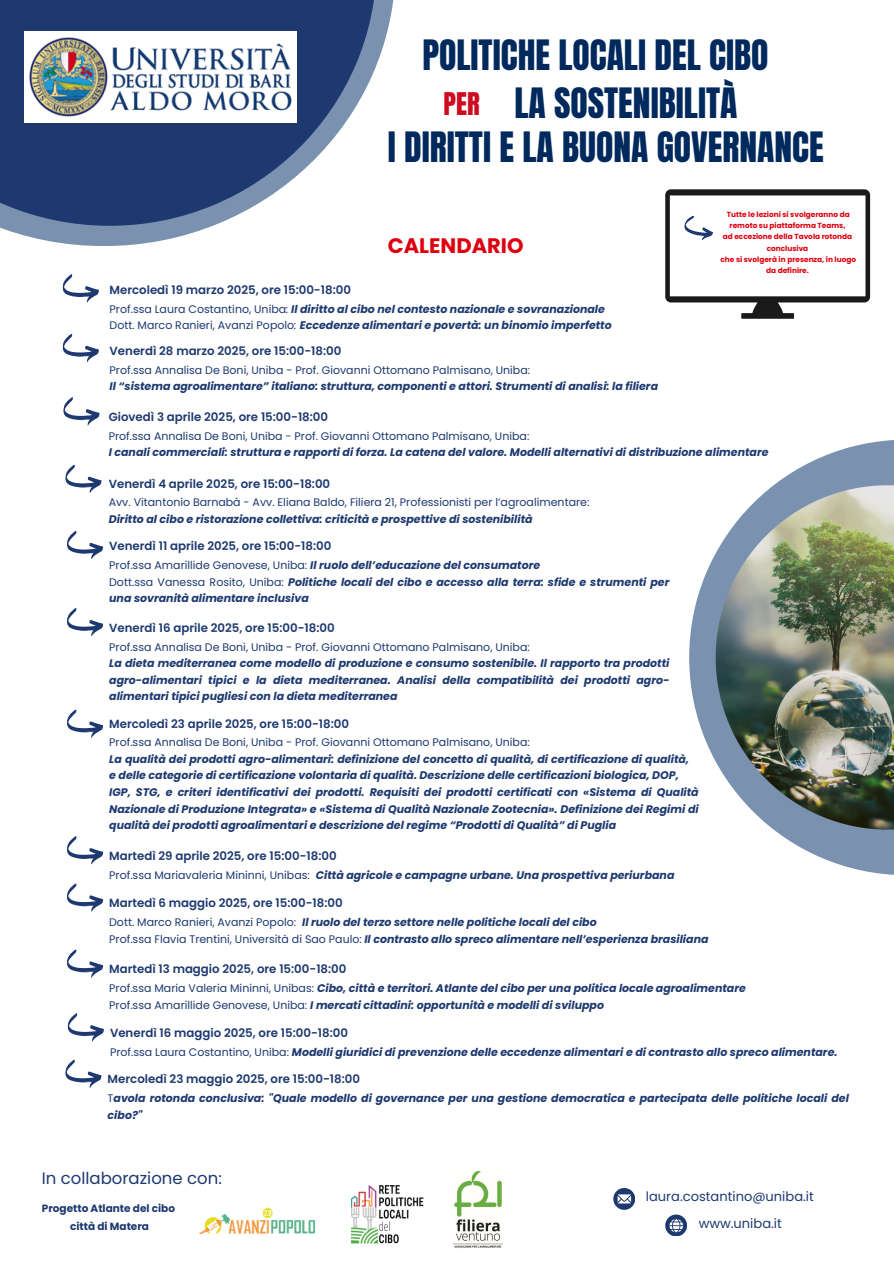
<style>
.page{position:relative;width:894px;height:1264px;background:#fff}
.page>*{position:absolute;margin:0;border:0;box-sizing:border-box;transform-origin:0 0}
.t1{font:35.55px "Anton";color:#00295d}
.t2{font:26.55px "Anton";color:#cd0b21}
.t3{font:700 21px "Poppins";color:#de000f}
.t4{font:16.5px "Poppins";color:#1d3970}
.t5{font:13.05px "Poppins";color:#1d3970}
.t6{font:600 11.7px "Poppins";color:#1d3970}
.t7{font:italic 700 10.95px/16.5px "Poppins";color:#1d3970}
.t8{font:10.95px "Poppins";color:#1d3970}
.t9{font:700 10.5px "Poppins";color:#1d3970}
.t10{font:700 7.35px/11.1px "Poppins";color:#de000f;text-align:center}
.s1{font-weight:400;font-style:normal}
.s2{font-weight:400}
</style>
<div class="page">
<svg style="left:689px;top:440px;width:204px;height:435px"></svg>
<img style="left:715px;top:485px;width:178px;height:344px">
<svg style="left:0;top:0;width:394px;height:246px"></svg>
<svg style="left:0;top:0;width:376px;height:226px;fill:#1d3970"></svg>
<svg style="left:613px;top:1188px;width:21px;height:21px"></svg>
<svg style="left:665px;top:1214px;width:21px;height:21px"></svg>
<img style="left:25px;top:31px;width:271px;height:92px">
<svg style="left:62px;top:274px;width:37px;height:29px"></svg>
<img style="left:351px;top:1185px;width:73px;height:59px">
<img style="left:201px;top:1207px;width:113px;height:25px">
<img style="left:453px;top:1171px;width:50px;height:77px">
<svg style="left:62px;top:334px;width:37px;height:28px"></svg>
<svg style="left:63px;top:397px;width:37px;height:29px"></svg>
<svg style="left:67px;top:531px;width:36px;height:28px"></svg>
<svg style="left:67px;top:608px;width:36px;height:29px"></svg>
<svg style="left:67px;top:709px;width:36px;height:29px"></svg>
<svg style="left:65px;top:464px;width:37px;height:29px"></svg>
<svg style="left:67px;top:836px;width:36px;height:29px"></svg>
<svg style="left:67px;top:883px;width:36px;height:29px"></svg>
<svg style="left:67px;top:949px;width:36px;height:29px"></svg>
<svg style="left:67px;top:1013px;width:37px;height:29px"></svg>
<svg style="left:65px;top:1059px;width:37px;height:29px"></svg>
<svg style="left:665px;top:189px;width:204px;height:130px"></svg>
<h3 class="t1" style="left:422px;top:29px;width:347px">POLITICHE LOCALI DEL CIBO</h3>
<p class="t2" style="left:443px;top:85px;width:38px">PER</p>
<p class="t1" style="left:514px;top:77px;width:224px">LA SOSTENIBILITÀ</p>
<p class="t1" style="left:387px;top:122px;width:437px">I DIRITTI E LA BUONA GOVERNANCE</p>
<p class="t6" style="left:109px;top:281px;width:243px">Mercoledì 19 marzo 2025, ore 15:00-18:00</p>
<p class="t3" style="left:387px;top:231px;width:137px">CALENDARIO</p>
<p class="t7" style="left:109px;top:300px;width:496px"><span class="s1">Prof.ssa Laura Costantino, Uniba</span><span class="s2">:</span> Il diritto al cibo nel contesto nazionale e sovranazionale</p>
<p class="t7" style="left:109px;top:317px;width:503px"><span class="s1">Dott. Marco Ranieri, Avanzi Popolo</span><span class="s2">:</span> Eccedenze alimentari e povertà: un binomio imperfetto</p>
<p class="t6" style="left:109px;top:343px;width:233px">Venerdì 28 marzo 2025, ore 15:00-18:00</p>
<p class="t8" style="left:109px;top:362px;width:422px">Prof.ssa Annalisa De Boni, Uniba - Prof. Giovanni Ottomano Palmisano, Uniba:</p>
<p class="t7" style="left:109px;top:378px;width:550px">Il “sistema agroalimentare” italiano: struttura, componenti e attori. Strumenti di analisi: la filiera</p>
<p class="t6" style="left:109px;top:409px;width:221px">Giovedì 3 aprile 2025, ore 15:00-18:00</p>
<h1 class="t10" style="left:726px;top:209px;width:124px">Tutte le lezioni si svolgeranno da remoto su piattaforma Teams,</h1>
<h1 class="t10" style="left:722px;top:231px;width:131px">ad eccezione della Tavola rotonda</h1>
<h2 class="t10" style="left:766px;top:242px;width:43px">conclusiva</h2>
<h1 class="t10" style="left:720px;top:253px;width:137px">che si svolgerà in presenza, in luogo da definire.</h1>
<p class="t8" style="left:109px;top:428px;width:422px">Prof.ssa Annalisa De Boni, Uniba - Prof. Giovanni Ottomano Palmisano, Uniba:</p>
<p class="t7" style="left:109px;top:444px;width:661px">I canali commerciali: struttura e rapporti di forza. La catena del valore. Modelli alternativi di distribuzione alimentare</p>
<p class="t6" style="left:109px;top:475px;width:223px">Venerdì 4 aprile 2025, ore 15:00-18:00</p>
<p class="t8" style="left:109px;top:495px;width:482px">Avv. Vitantonio Barnabà - Avv. Eliana Baldo, Filiera 21, Professionisti per l’agroalimentare:</p>
<p class="t7" style="left:109px;top:511px;width:425px">Diritto al cibo e ristorazione collettiva: criticità e prospettive di sostenibilità</p>
<p class="t6" style="left:109px;top:538px;width:224px">Venerdì 11 aprile 2025, ore 15:00-18:00</p>
<p class="t7" style="left:109px;top:557px;width:432px"><span class="s1">Prof.ssa Amarillide Genovese, Uniba:</span> Il ruolo dell’educazione del consumatore</p>
<p class="t7" style="left:109px;top:574px;width:561px"><span class="s1">Dott.ssa Vanessa Rosito, Uniba:</span> Politiche locali del cibo e accesso alla terra: sfide e strumenti per una sovranità alimentare inclusiva</p>
<p class="t6" style="left:109px;top:619px;width:227px">Venerdì 16 aprile 2025, ore 15:00-18:00</p>
<p class="t8" style="left:109px;top:639px;width:422px">Prof.ssa Annalisa De Boni, Uniba - Prof. Giovanni Ottomano Palmisano, Uniba:</p>
<p class="t7" style="left:109px;top:655px;width:561px;text-align:justify">La dieta mediterranea come modello di produzione e consumo sostenibile. Il rapporto tra prodotti agro-alimentari tipici e la dieta mediterranea. Analisi della compatibilità dei prodotti agro&shy;alimentari tipici pugliesi con la dieta mediterranea</p>
<p class="t6" style="left:109px;top:715px;width:241px">Mercoledì 23 aprile 2025, ore 15:00-18:00</p>
<p class="t8" style="left:109px;top:735px;width:422px">Prof.ssa Annalisa De Boni, Uniba - Prof. Giovanni Ottomano Palmisano, Uniba:</p>
<p class="t7" style="left:109px;top:751px;width:581px">La qualità dei prodotti agro-alimentari: definizione del concetto di qualità, di certificazione di qualità, e delle categorie di certificazione volontaria di qualità. Descrizione delle certificazioni biologica, DOP,</p>
<p class="t7" style="left:109px;top:784px;width:591px;text-align:justify">IGP, STG, e criteri identificativi dei prodotti. Requisiti dei prodotti certificati con «Sistema di Qualità Nazionale di Produzione Integrata» e «Sistema di Qualità Nazionale Zootecnia». Definizione dei Regimi di qualità dei prodotti agroalimentari e descrizione del regime “Prodotti di Qualità” di Puglia</p>
<p class="t8" style="left:109px;top:867px;width:202px">Prof.ssa Mariavaleria Mininni, Unibas:</p>
<p class="t7" style="left:316px;top:866px;width:360px">Città agricole e campagne urbane. Una prospettiva periurbana</p>
<p class="t6" style="left:109px;top:847px;width:229px">Martedì 29 aprile 2025, ore 15:00-18:00</p>
<p class="t6" style="left:109px;top:895px;width:235px">Martedì 6 maggio 2025, ore 15:00-18:00</p>
<p class="t7" style="left:109px;top:914px;width:600px;text-indent:193px">Il ruolo del terzo settore nelle politiche locali del cibo<br><span class="s1">Prof.ssa Flavia Trentini, Università di Sao Paulo:</span> Il contrasto allo spreco alimentare nell’esperienza brasiliana</p>
<p class="t8" style="left:109px;top:914px;width:188px">Dott. Marco Ranieri, Avanzi Popolo:</p>
<p class="t6" style="left:109px;top:961px;width:239px">Martedì 13 maggio 2025, ore 15:00-18:00</p>
<p class="t7" style="left:109px;top:980px;width:638px"><span class="s1">Prof.ssa Maria Valeria Mininni, Unibas:</span> Cibo, città e territori. Atlante del cibo per una politica locale agroalimentare</p>
<p class="t7" style="left:109px;top:996px;width:496px"><span class="s1">Prof.ssa Amarillide Genovese, Uniba:</span> I mercati cittadini: opportunità e modelli di sviluppo</p>
<p class="t6" style="left:110px;top:1024px;width:239px">Venerdì 16 maggio 2025, ore 15:00-18:00</p>
<p class="t7" style="left:110px;top:1043px;width:728px"><span class="s1">Prof.ssa Laura Costantino, Uniba:</span> Modelli giuridici di prevenzione delle eccedenze alimentari e di contrasto allo spreco alimentare.</p>
<p class="t6" style="left:108px;top:1071px;width:254px">Mercoledì 23 maggio 2025, ore 15:00-18:00</p>
<p class="t7" style="left:108px;top:1090px;width:742px"><span class="s1">T</span>avola rotonda conclusiva: "Quale modello di governance per una gestione democratica e partecipata delle politiche locali del cibo?"</p>
<p class="t4" style="left:42px;top:1166px;width:181px">In collaborazione con:</p>
<p class="t9" style="left:42px;top:1201px;width:135px">Progetto Atlante del cibo</p>
<p class="t9" style="left:70px;top:1218px;width:80px">città di Matera</p>
<p class="t5" style="left:645px;top:1187px;width:169px">laura.costantino@uniba.it</p>
<p class="t5" style="left:698px;top:1214px;width:85px">www.uniba.it</p>
</div>
